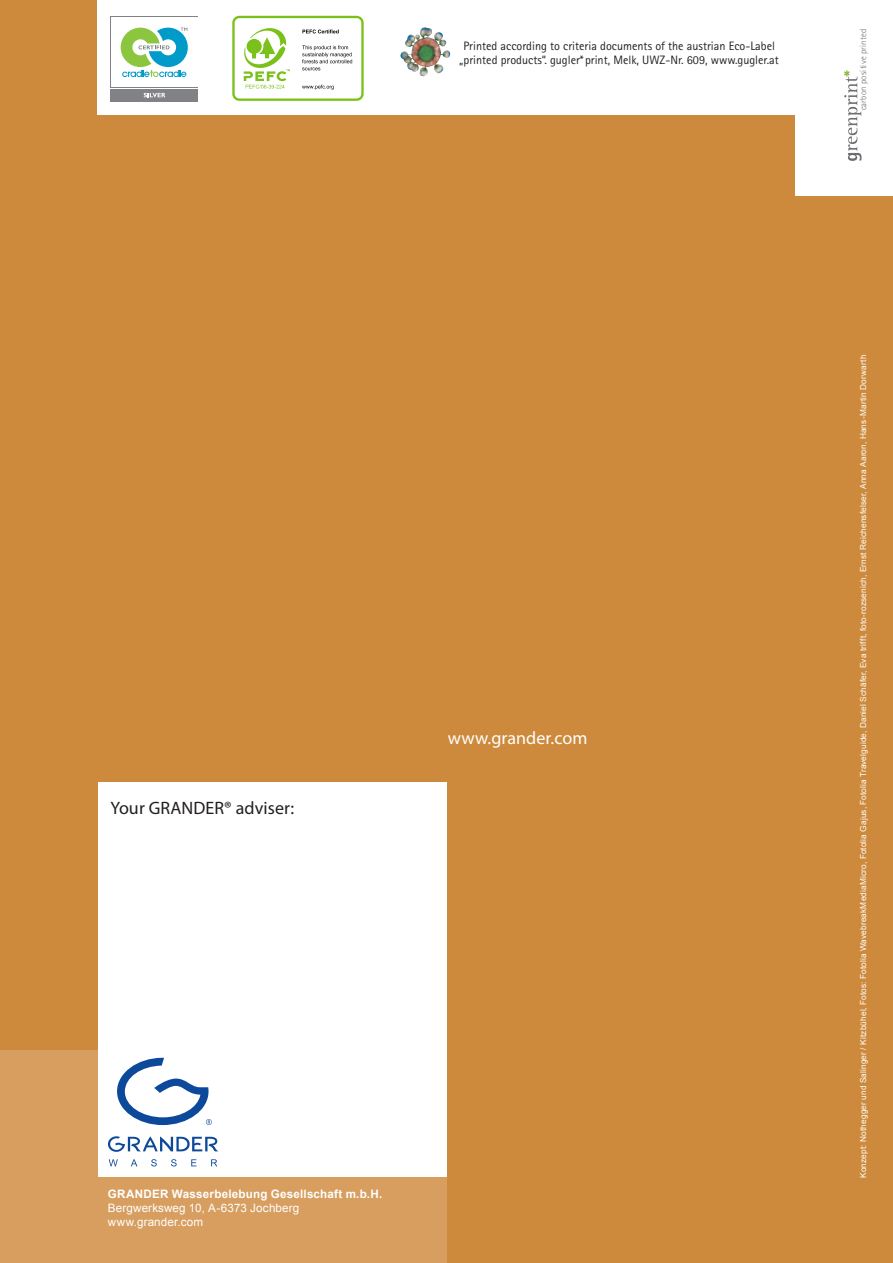
<style>
.page{position:relative;width:893px;height:1263px;background:#ce8a3c}
.page>*{position:absolute;margin:0;border:0;box-sizing:border-box;transform-origin:0 0}
.t1{font:18px "Myriad Pro";letter-spacing:.005em;color:#231f20}
.t2{font:18px "Myriad Pro";letter-spacing:.005em;color:#fff}
.t3{font:12.15px/14.5px "Agfa Rotis Sans Serif";color:#231f20;text-align:center}
.t4{font:11.7px/14.2px "Arial";letter-spacing:.015em;color:#fff}
.t5{font:700 11.7px "Arial";letter-spacing:.02em;color:#fff}
.t6{font:300 9px "Agfa Rotis Sans Serif";letter-spacing:.02em;color:#6c6d70}
.t7{font:8.25px "Arial";letter-spacing:.02em;color:#fff}
</style>
<div class="page">
<div style="left:98px;top:782px;width:348px;height:396px;background:#fff"></div>
<div style="left:0;top:1178px;width:446px;height:85px;background:#d79e5f"></div>
<div style="left:0;top:1050px;width:98px;height:213px;background:#d79e5f"></div>
<div style="left:98px;top:0;width:795px;height:115px;background:#fff"></div>
<div style="left:795px;top:0;width:98px;height:196px;background:#fff"></div>
<svg style="left:844px;top:70px;width:17px;height:91px"></svg>
<div style="left:111px;top:89px;width:87px;height:12px;background:#808285"></div>
<div style="left:111px;top:16px;width:87px;height:72px;background:#808285"></div>
<div style="left:111px;top:17px;width:87px;height:70px;background:#fff"></div>
<svg style="left:144px;top:93px;width:21px;height:4px"></svg>
<svg style="left:121px;top:28px;width:67px;height:49px"></svg>
<img style="left:414px;top:27px;width:11px;height:15px">
<div style="left:232px;top:16px;width:132px;height:85px;border:2px solid #7bc11b;border-radius:6px"></div>
<svg style="left:302px;top:30px;width:37px;height:3px"></svg>
<svg style="left:302px;top:85px;width:32px;height:5px"></svg>
<svg style="left:302px;top:45px;width:50px;height:25px"></svg>
<svg style="left:243px;top:28px;width:47px;height:61px"></svg>
<svg style="left:108px;top:1136px;width:110px;height:16px"></svg>
<svg style="left:109px;top:1159px;width:9px;height:7px"></svg>
<svg style="left:131px;top:1159px;width:6px;height:7px"></svg>
<svg style="left:151px;top:1159px;width:6px;height:7px"></svg>
<svg style="left:171px;top:1159px;width:6px;height:7px"></svg>
<svg style="left:191px;top:1159px;width:5px;height:7px"></svg>
<svg style="left:211px;top:1159px;width:6px;height:7px"></svg>
<svg style="left:117px;top:1058px;width:95px;height:67px"></svg>
<h2 class="t3" style="left:459px;top:38px;width:321px">Printed according to criteria documents of the austrian Eco-Label „printed products“. gugler*print, Melk, UWZ-Nr. 609, www.gugler.at</h2>
<p class="t6" style="left:858px;top:110px;width:83px;rotate:-90deg">carbon positive printed</p>
<h1 class="t1" style="left:111px;top:797px;width:185px">Your GRANDER® adviser:</h1>
<h1 class="t2" style="left:448px;top:727px;width:141px">www.grander.com</h1>
<h3 class="t5" style="left:108px;top:1186px;width:276px">GRANDER Wasserbelebung Gesellschaft m.b.H.</h3>
<h3 class="t4" style="left:108px;top:1201px;width:193px">Bergwerksweg 10, A-6373 Jochberg www.grander.com</h3>
<p class="t7" style="left:858px;top:1178px;width:825px;rotate:-90deg">Konzept: Nothegger und Salinger / Kitzbühel, Fotos: Fotolia WavebreakMediaMicro, Fotolia Gajus, Fotolia Travelguide, Daniel Schäfer, Eva trifft, foto-rozsenich, Ernst Reichensfelser, Anna Aaron, Hans-Martin Dorwarth</p>
</div>
